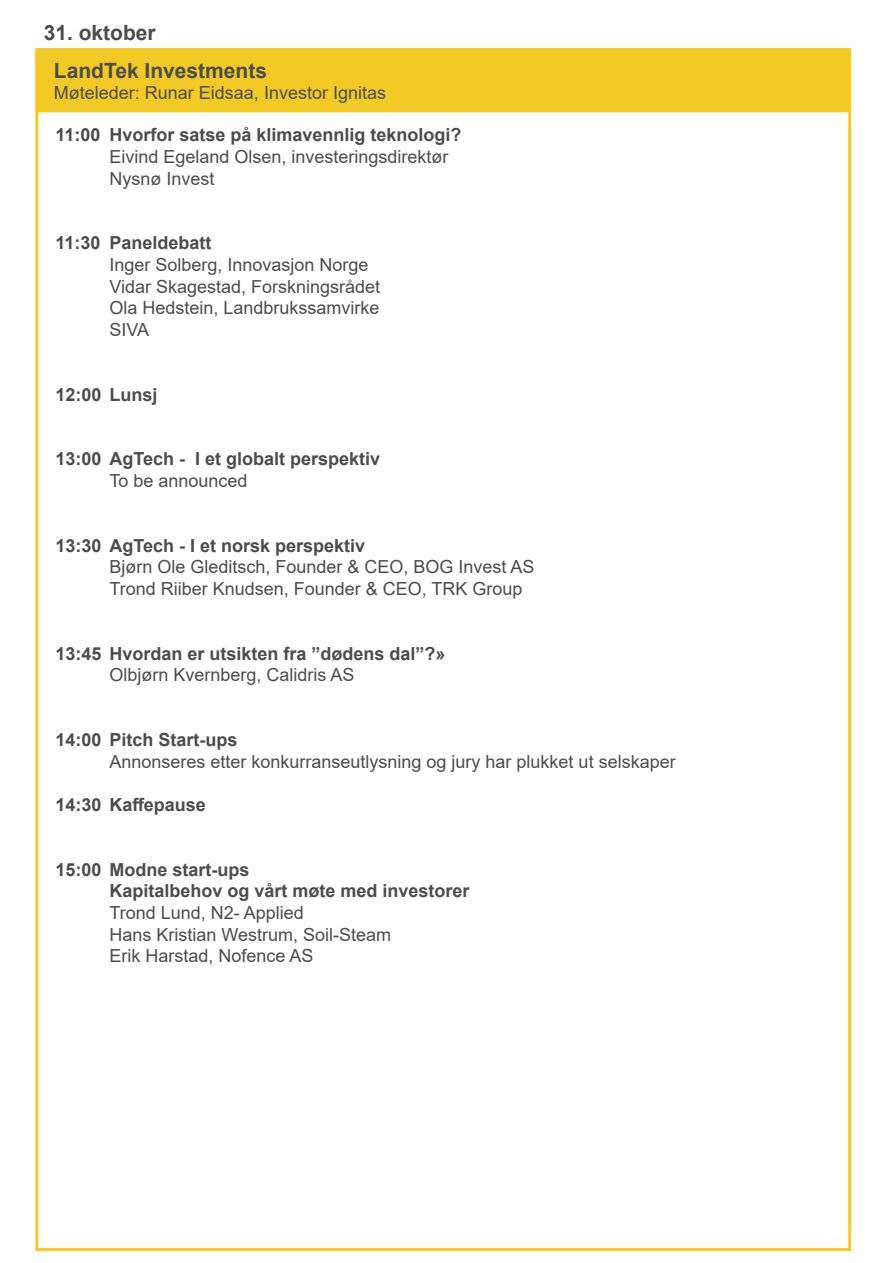
<style>
.page{position:relative;width:893px;height:1263px;background:#fff}
.page>*{position:absolute;margin:0;border:0;box-sizing:border-box;transform-origin:0 0}
.t1{font:700 21px "Arial";color:#4b4c4d}
.t2{font:18px/21.6px "Arial";color:#4b4c4d}
.t3{font:700 18px "Arial";color:#4b4c4d}
.s1{font-weight:700}
</style>
<div class="page">
<div style="left:36px;top:50px;width:814px;height:62px;background:#f3c924"></div>
<div style="left:35px;top:49px;width:815px;height:63px;border:2px solid #f3c924"></div>
<p class="t1" style="left:44px;top:18px;width:114px">31. oktober</p>
<p class="t1" style="left:54px;top:55px;width:215px">LandTek Investments</p>
<p class="t2" style="left:54px;top:82px;width:334px">Møteleder: Runar Eidsaa, Investor Ignitas</p>
<p class="t3" style="left:55px;top:122px;width:408px">11:00 Hvorfor satse på klimavennlig teknologi?</p>
<p class="t2" style="left:109px;top:146px;width:341px">Eivind Egeland Olsen, investeringsdirektør<br>Nysnø Invest</p>
<p class="t2" style="left:109px;top:232px;width:272px;text-indent:-54px"><span class="s1">11:30 Paneldebatt<br></span>Inger Solberg, Innovasjon Norge<br>Vidar Skagestad, Forskningsrådet<br>Ola Hedstein, Landbrukssamvirke<br>SIVA</p>
<p class="t3" style="left:55px;top:382px;width:104px">12:00 Lunsj</p>
<p class="t3" style="left:55px;top:446px;width:326px">13:00 AgTech - I et globalt perspektiv</p>
<p class="t2" style="left:109px;top:470px;width:140px">To be announced</p>
<p class="t3" style="left:55px;top:533px;width:311px">13:30 AgTech - I et norsk perspektiv</p>
<p class="t2" style="left:109px;top:556px;width:427px">Bjørn Ole Gleditsch, Founder &amp; CEO, BOG Invest AS</p>
<p class="t2" style="left:109px;top:578px;width:415px">Trond Riiber Knudsen, Founder &amp; CEO, TRK Group</p>
<p class="t3" style="left:55px;top:641px;width:392px">13:45 Hvordan er utsikten fra ”dødens dal”?»</p>
<p class="t2" style="left:109px;top:664px;width:247px">Olbjørn Kvernberg, Calidris AS</p>
<p class="t3" style="left:55px;top:727px;width:184px">14:00 Pitch Start-ups</p>
<p class="t2" style="left:109px;top:751px;width:568px">Annonseres etter konkurranseutlysning og jury har plukket ut selskaper</p>
<p class="t3" style="left:55px;top:792px;width:152px">14:30 Kaffepause</p>
<p class="t3" style="left:55px;top:857px;width:196px">15:00 Modne start-ups</p>
<p class="t3" style="left:109px;top:878px;width:362px">Kapitalbehov og vårt møte med investorer</p>
<p class="t2" style="left:109px;top:902px;width:196px">Trond Lund, N2- Applied</p>
<p class="t2" style="left:109px;top:923px;width:283px">Hans Kristian Westrum, Soil-Steam</p>
<p class="t2" style="left:109px;top:945px;width:206px">Erik Harstad, Nofence AS</p>
</div>
